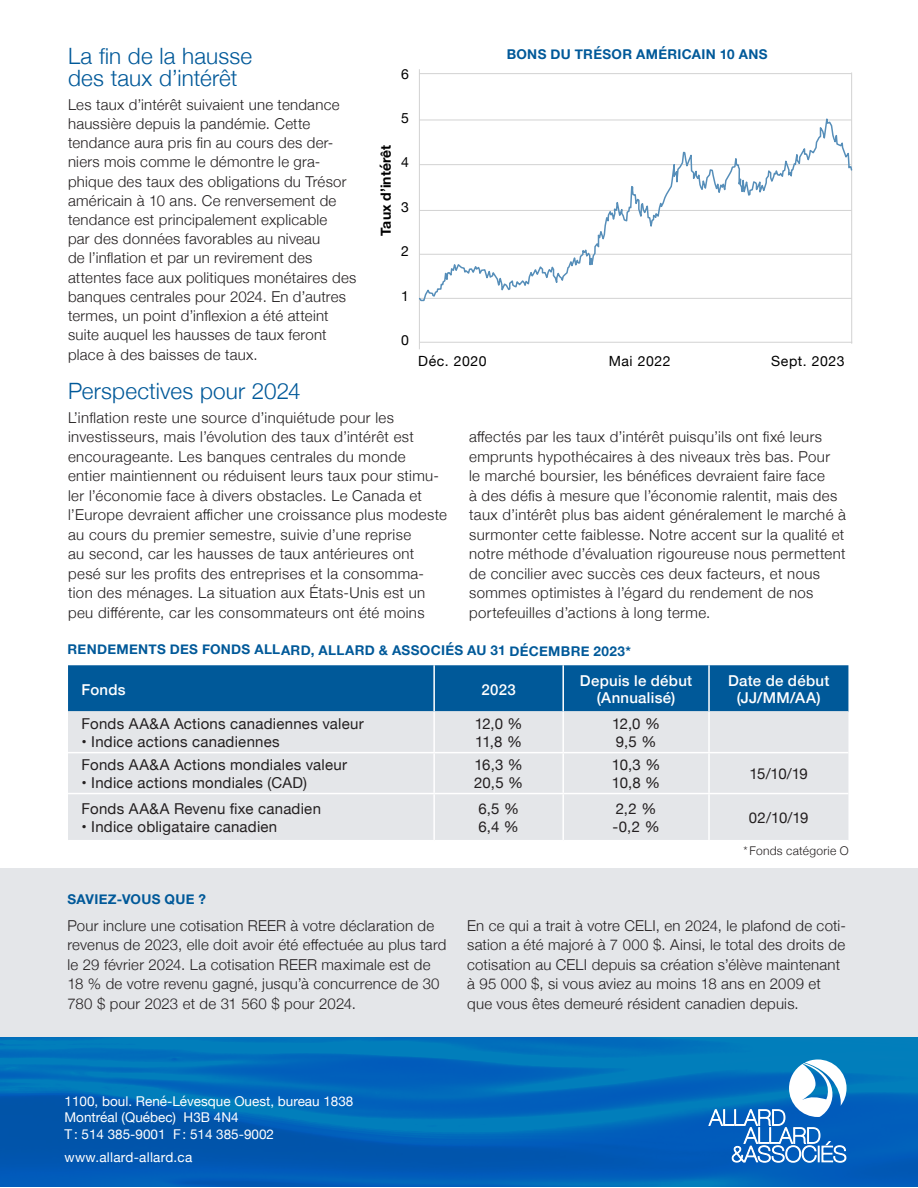
<style>
.page{position:relative;width:918px;height:1188px;background:#fff}
.page>*{position:absolute;margin:0;border:0;box-sizing:border-box;transform-origin:0 0}
.Sous-titres{font:300 22.5px "Helvetica Neue";letter-spacing:.01em;color:#005999}
.Texte_courant{font:300 15px/19.5px "Helvetica Neue";letter-spacing:.02em;color:#231f20}
.Texte_courant-2{font:15px "Helvetica Neue";letter-spacing:.015em;color:#231f20}
.Texte_courant-3{font:500 15px/16.5px "Helvetica Neue";letter-spacing:.02em;color:#fff;text-align:center}
.t1{font:14.1px "Helvetica Neue";letter-spacing:.04em;color:#000}
.t2{font:700 14.1px "Helvetica Neue";color:#000}
.Titre_Tableau{font:700 13.5px "Helvetica Neue";letter-spacing:.02em;color:#005999}
.t3{font:13.5px/16.5px "Helvetica Neue";color:#fff}
.t4{font:13.5px "Helvetica Neue";letter-spacing:.02em;color:#fff}
.Texte_courant-4{font:300 12px "Helvetica Neue";letter-spacing:.025em;color:#231f20}
</style>
<div class="page">
<div style="left:0;top:868px;width:918px;height:170px;background:#e4e6e9"></div>
<hr style="left:420px;top:342px;width:432px;height:1px;background:#d2d2d2">
<hr style="left:419px;top:73px;width:432px;height:1px;background:#d2d2d2">
<hr style="left:419px;top:69px;width:1px;height:280px;background:#d2d2d2">
<hr style="left:851px;top:73px;width:1px;height:271px;background:#d2d2d2">
<svg style="left:418px;top:118px;width:435px;height:184px"></svg>
<img style="left:0;top:1038px;width:918px;height:149px">
<svg style="left:709px;top:1059px;width:138px;height:103px"></svg>
<div style="left:68px;top:665px;width:780px;height:46px;background:#005999"></div>
<div style="left:68px;top:712px;width:780px;height:128px;background:#e4e6e9"></div>
<hr style="left:68px;top:711px;width:365px;height:1px;background:#e4e6e9">
<hr style="left:435px;top:711px;width:127px;height:1px;background:#e4e6e9">
<hr style="left:564px;top:711px;width:144px;height:1px;background:#e4e6e9">
<hr style="left:710px;top:711px;width:138px;height:1px;background:#e4e6e9">
<hr style="left:68px;top:752px;width:366px;height:1px;background:#fff">
<hr style="left:434px;top:752px;width:129px;height:1px;background:#fff">
<hr style="left:563px;top:752px;width:146px;height:1px;background:#fff">
<hr style="left:709px;top:752px;width:139px;height:1px;background:#fff">
<hr style="left:68px;top:793px;width:366px;height:1px;background:#fff">
<hr style="left:434px;top:793px;width:129px;height:1px;background:#fff">
<hr style="left:563px;top:793px;width:146px;height:1px;background:#fff">
<hr style="left:709px;top:793px;width:139px;height:1px;background:#fff">
<hr style="left:433px;top:665px;width:2px;height:47px;background:#fff">
<hr style="left:433px;top:712px;width:2px;height:40px;background:#fff">
<hr style="left:433px;top:753px;width:2px;height:40px;background:#fff">
<hr style="left:433px;top:794px;width:2px;height:46px;background:#fff">
<hr style="left:562px;top:665px;width:2px;height:47px;background:#fff">
<hr style="left:708px;top:665px;width:2px;height:47px;background:#fff">
<hr style="left:562px;top:712px;width:2px;height:40px;background:#fff">
<hr style="left:708px;top:712px;width:2px;height:40px;background:#fff">
<hr style="left:562px;top:753px;width:2px;height:40px;background:#fff">
<hr style="left:708px;top:753px;width:2px;height:40px;background:#fff">
<hr style="left:562px;top:794px;width:2px;height:46px;background:#fff">
<hr style="left:708px;top:794px;width:2px;height:46px;background:#fff">
<p class="Sous-titres" style="left:68px;top:38px;width:186px">La fin de la hausse</p>
<p class="Titre_Tableau" style="left:507px;top:43px;width:262px">BONS DU TRÉSOR AMÉRICAIN 10 ANS</p>
<p class="Sous-titres" style="left:68px;top:60px;width:171px">des taux d’intérêt</p>
<p class="Texte_courant" style="left:68px;top:94px;width:290px">Les taux d’intérêt suivaient une tendance haussière depuis la pandémie. Cette tendance aura pris fin au cours des der&shy;niers mois comme le démontre le gra&shy;phique des taux des obligations du Trésor américain à 10 ans. Ce renversement de tendance est principalement explicable<br>par des données favorables au niveau<br>de l’inflation et par un revirement des attentes face aux politiques monétaires des banques centrales pour 2024. En d’autres termes, un point d’inflexion a été atteint suite auquel les hausses de taux feront place à des baisses de taux.</p>
<p class="Sous-titres" style="left:68px;top:373px;width:234px">Perspectives pour 2024</p>
<p class="Texte_courant" style="left:68px;top:407px;width:381px">L’inflation reste une source d’inquiétude pour les investisseurs, mais l’évolution des taux d’intérêt est encourageante. Les banques centrales du monde<br>entier maintiennent ou réduisent leurs taux pour stimu&shy;ler l’économie face à divers obstacles. Le Canada et l’Europe devraient afficher une croissance plus modeste au cours du premier semestre, suivie d’une reprise<br>au second, car les hausses de taux antérieures ont pesé sur les profits des entreprises et la consomma&shy;tion des ménages. La situation aux États-Unis est un peu différente, car les consommateurs ont été moins</p>
<p class="t1" style="left:401px;top:63px;width:9px">6</p>
<p class="t1" style="left:401px;top:108px;width:9px">5</p>
<p class="t2" style="left:375px;top:236px;width:92px;rotate:-90deg">Taux d’intérêt</p>
<p class="t1" style="left:401px;top:152px;width:9px">4</p>
<p class="t1" style="left:401px;top:197px;width:9px">3</p>
<p class="t1" style="left:401px;top:241px;width:9px">2</p>
<p class="t1" style="left:401px;top:286px;width:9px">1</p>
<p class="t1" style="left:401px;top:330px;width:9px">0</p>
<p class="t1" style="left:418px;top:351px;width:70px">Déc. 2020</p>
<p class="t1" style="left:609px;top:351px;width:63px">Mai 2022</p>
<p class="t1" style="left:771px;top:351px;width:75px">Sept. 2023</p>
<p class="Texte_courant" style="left:469px;top:426px;width:378px">affectés par les taux d’intérêt puisqu’ils ont fixé leurs emprunts hypothécaires à des niveaux très bas. Pour<br>le marché boursier, les bénéfices devraient faire face<br>à des défis à mesure que l’économie ralentit, mais des taux d’intérêt plus bas aident généralement le marché à surmonter cette faiblesse. Notre accent sur la qualité et notre méthode d’évaluation rigoureuse nous permettent de concilier avec succès ces deux facteurs, et nous sommes optimistes à l’égard du rendement de nos portefeuilles d’actions à long terme.</p>
<p class="Titre_Tableau" style="left:68px;top:639px;width:565px">RENDEMENTS DES FONDS ALLARD, ALLARD &amp; ASSOCIÉS AU 31 DÉCEMBRE 2023*</p>
<p class="Texte_courant-3" style="left:82px;top:680px;width:46px">Fonds</p>
<p class="Texte_courant-3" style="left:482px;top:680px;width:36px">2023</p>
<p class="Texte_courant-3" style="left:580px;top:672px;width:114px">Depuis le début (Annualisé)</p>
<p class="Texte_courant-3" style="left:728px;top:672px;width:103px">Date de début (JJ/MM/AA)</p>
<p class="Texte_courant-2" style="left:82px;top:713px;width:284px">Fonds AA&amp;A Actions canadiennes valeur</p>
<p class="Texte_courant-2" style="left:82px;top:731px;width:200px">• Indice actions canadiennes</p>
<p class="Texte_courant-2" style="left:475px;top:713px;width:49px">12,0 %</p>
<p class="Texte_courant-2" style="left:475px;top:731px;width:48px">11,8 %</p>
<p class="Texte_courant-2" style="left:612px;top:713px;width:49px">12,0 %</p>
<p class="Texte_courant-2" style="left:616px;top:731px;width:42px">9,5 %</p>
<p class="Texte_courant-2" style="left:82px;top:754px;width:267px">Fonds AA&amp;A Actions mondiales valeur</p>
<p class="Texte_courant-2" style="left:82px;top:772px;width:227px">• Indice actions mondiales (CAD)</p>
<p class="Texte_courant-2" style="left:82px;top:798px;width:241px">Fonds AA&amp;A Revenu fixe canadien</p>
<p class="Texte_courant-2" style="left:82px;top:816px;width:197px">• Indice obligataire canadien</p>
<p class="Texte_courant-2" style="left:474px;top:754px;width:50px">16,3 %</p>
<p class="Texte_courant-2" style="left:474px;top:772px;width:50px">20,5 %</p>
<p class="Texte_courant-2" style="left:478px;top:798px;width:42px">6,5 %</p>
<p class="Texte_courant-2" style="left:478px;top:816px;width:42px">6,4 %</p>
<p class="Texte_courant-2" style="left:612px;top:754px;width:50px">10,3 %</p>
<p class="Texte_courant-2" style="left:612px;top:772px;width:50px">10,8 %</p>
<p class="Texte_courant-2" style="left:616px;top:798px;width:42px">2,2 %</p>
<p class="Texte_courant-2" style="left:612px;top:816px;width:49px">-0,2 %</p>
<p class="Texte_courant-2" style="left:750px;top:763px;width:60px">15/10/19</p>
<p class="Texte_courant-2" style="left:749px;top:807px;width:61px">02/10/19</p>
<p class="Texte_courant-4" style="left:743px;top:841px;width:107px">* Fonds catégorie O</p>
<p class="Titre_Tableau" style="left:68px;top:888px;width:140px">SAVIEZ-VOUS QUE ?</p>
<p class="Texte_courant" style="left:68px;top:915px;width:380px">Pour inclure une cotisation REER à votre déclaration de revenus de 2023, elle doit avoir été effectuée au plus tard le 29 février 2024. La cotisation REER maximale est de 18 % de votre revenu gagné, jusqu’à concurrence de 30<br>780 $ pour 2023 et de 31 560 $ pour 2024.</p>
<p class="Texte_courant" style="left:467px;top:915px;width:380px">En ce qui a trait à votre CELI, en 2024, le plafond de coti&shy;sation a été majoré à 7 000 $. Ainsi, le total des droits de cotisation au CELI depuis sa création s’élève maintenant à 95 000 $, si vous aviez au moins 18 ans en 2009 et que vous êtes demeuré résident canadien depuis.</p>
<p class="t3" style="left:65px;top:1093px;width:290px">1100, boul. René-Lévesque Ouest, bureau 1838<br>Montréal (Québec) H3B 4N4<br>T: 514 385-9001 F: 514 385-9002</p>
<p class="t4" style="left:65px;top:1147px;width:129px">www.allard-allard.ca</p>
</div>
